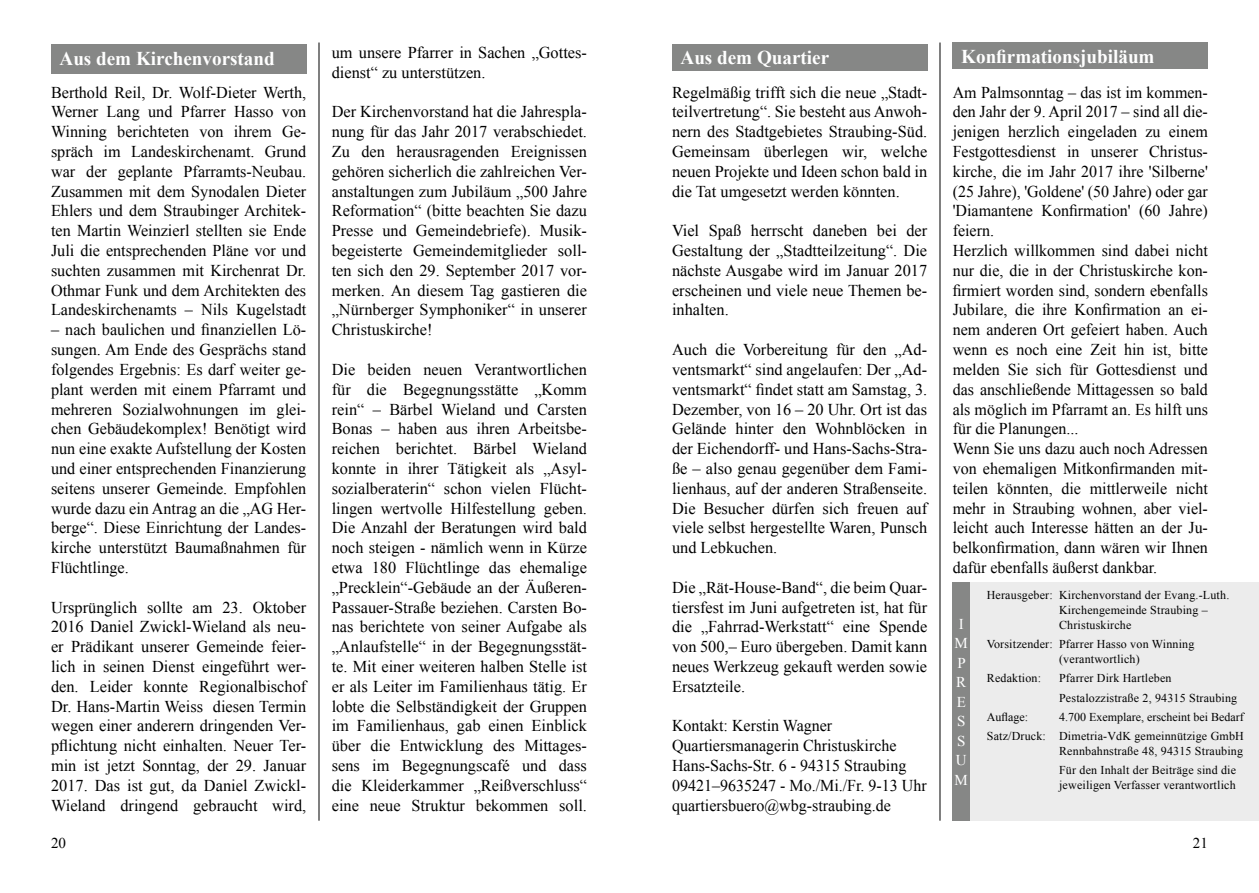
<style>
.page{position:relative;width:1259px;height:893px;background:#fff}
.page>*{position:absolute;margin:0;border:0;box-sizing:border-box;transform-origin:0 0}
.t1{font:700 19.5px "Times New Roman";color:#fff}
.t2{font:16.5px/19.8px "Times New Roman";color:#000;text-align:justify}
.t3{font:15px/19.5px "Times New Roman";color:#fff}
.t4{font:15px "Times New Roman";color:#000}
.t5{font:12px/15px "Times New Roman";letter-spacing:.015em;color:#000}
</style>
<div class="page">
<hr style="left:319px;top:43px;width:1px;height:778px;background:#000">
<hr style="left:939px;top:43px;width:1px;height:778px;background:#000">
<div style="left:952px;top:583px;width:307px;height:238px;background:#ececec"></div>
<div style="left:952px;top:583px;width:17px;height:238px;background:#868786"></div>
<div style="left:51px;top:44px;width:255px;height:30px;background:#868786"></div>
<div style="left:672px;top:44px;width:255px;height:27px;background:#868786"></div>
<div style="left:952px;top:43px;width:256px;height:26px;background:#868786"></div>
<p class="t1" style="left:60px;top:45px;width:217px">Aus dem Kirchenvorstand</p>
<p class="t2" style="left:51px;top:82px;width:257px">Berthold Reil, Dr. Wolf-Dieter Werth, Werner Lang und Pfarrer Hasso von Winning berichteten von ihrem Ge&shy;spräch im Landeskirchenamt. Grund war der geplante Pfarramts-Neubau.<br>Zusammen mit dem Synodalen Dieter Ehlers und dem Straubinger Architek&shy;ten Martin Weinzierl stellten sie Ende Juli die entsprechenden Pläne vor und suchten zusammen mit Kirchenrat Dr.<br>Othmar Funk und dem Architekten des Landeskirchenamts – Nils Kugelstadt</p>
<p class="t2" style="left:51px;top:320px;width:257px">– nach baulichen und finanziellen Lö&shy;sungen. Am Ende des Gesprächs stand folgendes Ergebnis: Es darf weiter ge&shy;plant werden mit einem Pfarramt und mehreren Sozialwohnungen im glei&shy;chen Gebäudekomplex! Benötigt wird nun eine exakte Aufstellung der Kosten und einer entsprechenden Finanzierung seitens unserer Gemeinde. Empfohlen wurde dazu ein Antrag an die „AG Her&shy;berge“. Diese Einrichtung der Landes&shy;kirche unterstützt Baumaßnahmen für Flüchtlinge.</p>
<p class="t2" style="left:51px;top:597px;width:257px">Ursprünglich sollte am 23. Oktober 2016 Daniel Zwickl-Wieland als neu&shy;er Prädikant unserer Gemeinde feier&shy;lich in seinen Dienst eingeführt wer&shy;den. Leider konnte Regionalbischof Dr. Hans-Martin Weiss diesen Termin wegen einer anderern dringenden Ver&shy;pflichtung nicht einhalten. Neuer Ter&shy;min ist jetzt Sonntag, der 29. Januar 2017. Das ist gut, da Daniel Zwickl-Wieland dringend gebraucht wird,</p>
<p class="t2" style="left:332px;top:42px;width:257px">um unsere Pfarrer in Sachen „Gottes&shy;dienst“ zu unterstützen.</p>
<p class="t2" style="left:332px;top:102px;width:257px">Der Kirchenvorstand hat die Jahrespla&shy;nung für das Jahr 2017 verabschiedet.<br>Zu den herausragenden Ereignissen gehören sicherlich die zahlreichen Ver&shy;anstaltungen zum Jubiläum „500 Jahre Reformation“ (bitte beachten Sie dazu Presse und Gemeindebriefe). Musik&shy;begeisterte Gemeindemitglieder soll&shy;ten sich den 29. September 2017 vor&shy;merken. An diesem Tag gastieren die „Nürnberger Symphoniker“ in unserer Christuskirche!</p>
<p class="t2" style="left:332px;top:359px;width:257px">Die beiden neuen Verantwortlichen für die Begegnungsstätte „Komm rein“ – Bärbel Wieland und Carsten Bonas – haben aus ihren Arbeitsbe&shy;reichen berichtet. Bärbel Wieland konnte in ihrer Tätigkeit als „Asyl&shy;sozialberaterin“ schon vielen Flücht&shy;lingen wertvolle Hilfestellung geben.<br>Die Anzahl der Beratungen wird bald noch steigen - nämlich wenn in Kürze etwa 180 Flüchtlinge das ehemalige „Precklein“-Gebäude an der Äußeren-Passauer-Straße beziehen. Carsten Bo&shy;nas berichtete von seiner Aufgabe als „Anlaufstelle“ in der Begegnungsstät&shy;te. Mit einer weiteren halben Stelle ist er als Leiter im Familienhaus tätig. Er lobte die Selbständigkeit der Gruppen im Familienhaus, gab einen Einblick über die Entwicklung des Mittages&shy;sens im Begegnungscafé und dass die Kleiderkammer „Reißverschluss“ eine neue Struktur bekommen soll.</p>
<p class="t1" style="left:680px;top:44px;width:150px">Aus dem Quartier</p>
<p class="t2" style="left:672px;top:82px;width:257px">Regelmäßig trifft sich die neue „Stadt&shy;teilvertretung“. Sie besteht aus Anwoh&shy;nern des Stadtgebietes Straubing-Süd.<br>Gemeinsam überlegen wir, welche neuen Projekte und Ideen schon bald in die Tat umgesetzt werden könnten.</p>
<p class="t2" style="left:672px;top:221px;width:257px">Viel Spaß herrscht daneben bei der Gestaltung der „Stadtteilzeitung“. Die nächste Ausgabe wird im Januar 2017 erscheinen und viele neue Themen be&shy;inhalten.</p>
<p class="t2" style="left:672px;top:339px;width:257px">Auch die Vorbereitung für den „Ad&shy;ventsmarkt“ sind angelaufen: Der „Ad&shy;ventsmarkt“ findet statt am Samstag, 3.<br>Dezember, von 16 – 20 Uhr. Ort ist das Gelände hinter den Wohnblöcken in der Eichendorff- und Hans-Sachs-Stra&shy;ße – also genau gegenüber dem Fami&shy;lienhaus, auf der anderen Straßenseite.<br>Die Besucher dürfen sich freuen auf viele selbst hergestellte Waren, Punsch und Lebkuchen.</p>
<p class="t2" style="left:672px;top:577px;width:257px">Die „Rät-House-Band“, die beim Quar&shy;tiersfest im Juni aufgetreten ist, hat für die „Fahrrad-Werkstatt“ eine Spende von 500,– Euro übergeben. Damit kann neues Werkzeug gekauft werden sowie Ersatzteile.</p>
<p class="t2" style="left:672px;top:716px;width:256px;text-align:left">Kontakt: Kerstin Wagner Quartiersmanagerin Christuskirche Hans-Sachs-Str. 6 - 94315 Straubing 09421–9635247 - Mo./Mi./Fr. 9-13 Uhr quartiersbuero@wbg-straubing.de</p>
<p class="t1" style="left:961px;top:43px;width:195px">Konfirmationsjubiläum</p>
<p class="t2" style="left:952px;top:82px;width:257px;text-align:left">Am Palmsonntag – das ist im kommen&shy;den Jahr der 9. April 2017 – sind all die&shy;jenigen herzlich eingeladen zu einem Festgottesdienst in unserer Christus&shy;kirche, die im Jahr 2017 ihre 'Silberne' (25 Jahre), 'Goldene' (50 Jahre) oder gar 'Diamantene Konfirmation' (60 Jahre) feiern.<br>Herzlich willkommen sind dabei nicht nur die, die in der Christuskirche kon&shy;firmiert worden sind, sondern ebenfalls Jubilare, die ihre Konfirmation an ei&shy;nem anderen Ort gefeiert haben. Auch wenn es noch eine Zeit hin ist, bitte melden Sie sich für Gottesdienst und das anschließende Mittagessen so bald als möglich im Pfarramt an. Es hilft uns für die Planungen...<br>Wenn Sie uns dazu auch noch Adressen von ehemaligen Mitkonfirmanden mit&shy;teilen könnten, die mittlerweile nicht mehr in Straubing wohnen, aber viel&shy;leicht auch Interesse hätten an der Ju&shy;belkonfirmation, dann wären wir Ihnen dafür ebenfalls äußerst dankbar.</p>
<p class="t3" style="left:954px;top:614px;width:15px">I<br>M<br>P<br>R<br>E<br>S<br>S<br>U<br>M</p>
<p class="t5" style="left:1059px;top:587px;width:172px;text-indent:-72px">Herausgeber: Kirchenvorstand der Evang.-Luth.<br>Kirchengemeinde Straubing –<br>Christuskirche</p>
<p class="t5" style="left:1059px;top:636px;width:137px;text-indent:-72px">Vorsitzender: Pfarrer Hasso von Winning (verantwortlich)</p>
<p class="t5" style="left:986px;top:671px;width:56px">Redaktion:</p>
<p class="t5" style="left:1059px;top:668px;width:180px;line-height:19.2px">Pfarrer Dirk Hartleben<br>Pestalozzistraße 2, 94315 Straubing</p>
<p class="t5" style="left:986px;top:709px;width:43px">Auflage:</p>
<p class="t5" style="left:986px;top:707px;width:258px;line-height:19.2px;text-align:right">4.700 Exemplare, erscheint bei Bedarf<br>Satz/Druck: Dimetria-VdK gemeinnützige GmbH</p>
<p class="t5" style="left:1059px;top:741px;width:185px;line-height:19.2px">Rennbahnstraße 48, 94315 Straubing<br>Für den Inhalt der Beiträge sind die</p>
<p class="t5" style="left:1059px;top:778px;width:178px">jeweiligen Verfasser verantwortlich</p>
<p class="t4" style="left:51px;top:833px;width:16px">20</p>
<p class="t4" style="left:1193px;top:833px;width:16px">21</p>
</div>
